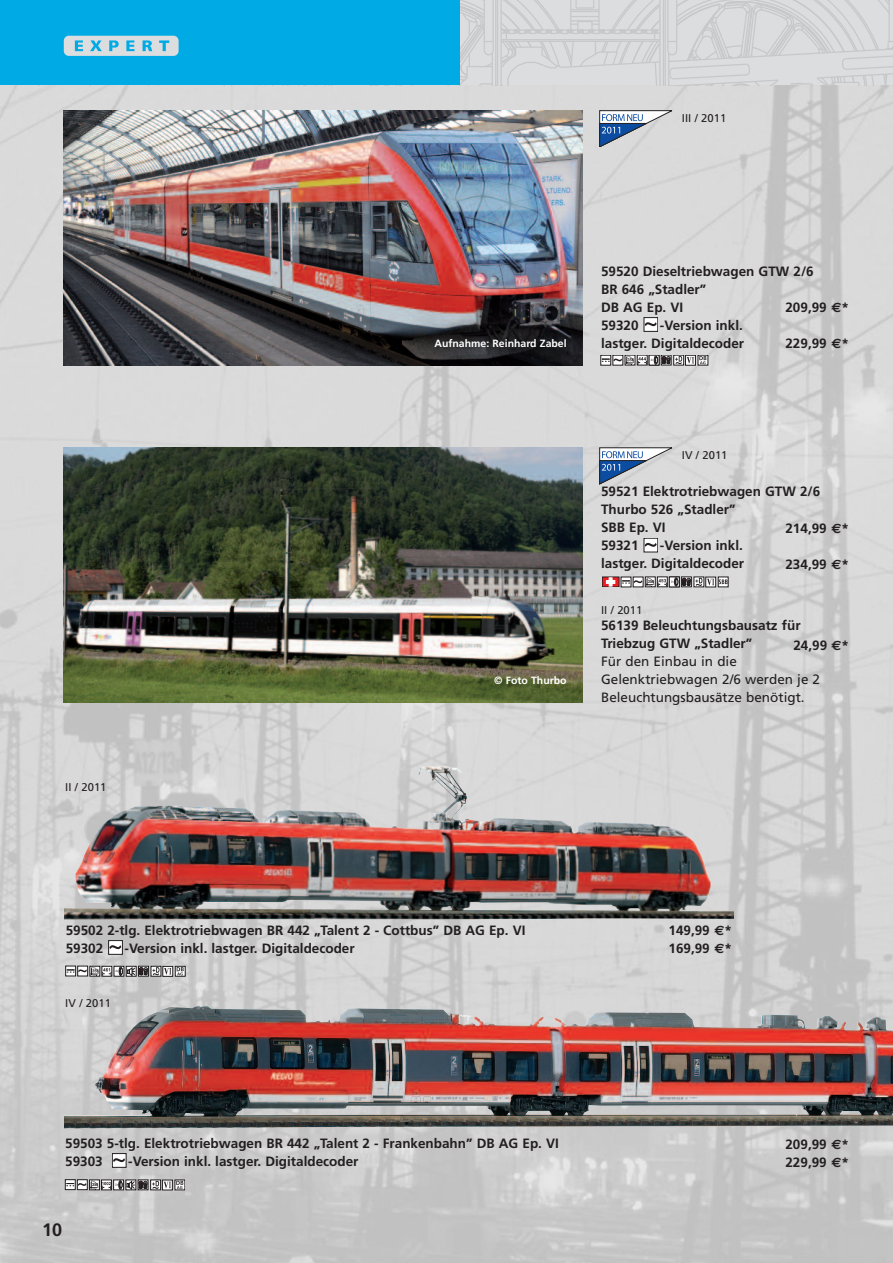
<style>
.page{position:relative;width:893px;height:1263px;background:#fff}
.page>*{position:absolute;margin:0;border:0;box-sizing:border-box;transform-origin:0 0}
.t1{font:700 18px "Frutiger";color:#231f20}
.t2{font:700 13.5px/18px "Frutiger";color:#231f20}
.t3{font:13.5px/18px "Frutiger";color:#231f20}
.t4{font:11.25px "Frutiger";color:#231f20}
.t5{font:700 10.5px "Frutiger";color:#fff}
.s1{font-family:"Euro Sans"}
</style>
<div class="page">
<img style="left:0;top:85px;width:893px;height:1178px">
<svg style="left:176px;top:0;width:717px;height:86px;background:#d6d7da"></svg>
<div style="left:0;top:0;width:459px;height:85px;background:#00abe5"></div>
<div style="left:64px;top:36px;width:115px;height:20px;background:#dcdddf;border-radius:5px"></div>
<svg style="left:63px;top:35px;width:89px;height:21px"></svg>
<svg style="left:159px;top:40px;width:10px;height:11px"></svg>
<img style="left:64px;top:111px;width:519px;height:255px">
<img style="left:64px;top:447px;width:519px;height:255px">
<div style="left:644px;top:318px;width:14px;height:13px;background:#fff"></div>
<div style="left:644px;top:317px;width:14px;height:14px;border:1px solid #231f20"></div>
<svg style="left:645px;top:322px;width:12px;height:4px"></svg>
<div style="left:644px;top:538px;width:14px;height:14px;background:#fff"></div>
<div style="left:644px;top:538px;width:14px;height:14px;border:1px solid #231f20"></div>
<svg style="left:645px;top:543px;width:12px;height:4px"></svg>
<div style="left:601px;top:355px;width:10px;height:10px;border:1px solid #231f20"></div>
<div style="left:674px;top:355px;width:10px;height:10px;border:1px solid #231f20"></div>
<div style="left:685px;top:355px;width:11px;height:10px;border:1px solid #231f20"></div>
<div style="left:625px;top:355px;width:10px;height:10px;border:1px solid #231f20"></div>
<div style="left:613px;top:355px;width:10px;height:10px;border:1px solid #231f20"></div>
<div style="left:649px;top:355px;width:10px;height:10px;border:1px solid #231f20"></div>
<div style="left:661px;top:355px;width:10px;height:10px;border:1px solid #231f20"></div>
<div style="left:637px;top:355px;width:10px;height:10px;border:1px solid #231f20"></div>
<svg style="left:602px;top:356px;width:104px;height:9px"></svg>
<div style="left:621px;top:577px;width:10px;height:10px;border:1px solid #231f20"></div>
<svg style="left:604px;top:579px;width:13px;height:6px"></svg>
<svg style="left:606px;top:578px;width:9px;height:8px"></svg>
<svg style="left:622px;top:577px;width:106px;height:10px"></svg>
<svg style="left:600px;top:111px;width:72px;height:36px"></svg>
<svg style="left:600px;top:448px;width:72px;height:36px"></svg>
<img style="left:64px;top:766px;width:669px;height:153px">
<div style="left:109px;top:940px;width:13px;height:14px;background:#fff"></div>
<div style="left:108px;top:940px;width:15px;height:14px;border:1px solid #231f20"></div>
<svg style="left:109px;top:945px;width:12px;height:4px"></svg>
<div style="left:151px;top:966px;width:10px;height:10px;border:1px solid #231f20"></div>
<div style="left:102px;top:966px;width:10px;height:10px;border:1px solid #231f20"></div>
<div style="left:163px;top:966px;width:10px;height:10px;border:1px solid #231f20"></div>
<div style="left:90px;top:966px;width:10px;height:10px;border:1px solid #231f20"></div>
<div style="left:78px;top:966px;width:10px;height:10px;border:1px solid #231f20"></div>
<div style="left:114px;top:966px;width:10px;height:10px;border:1px solid #231f20"></div>
<div style="left:126px;top:966px;width:10px;height:10px;border:1px solid #231f20"></div>
<div style="left:175px;top:966px;width:10px;height:10px;border:1px solid #231f20"></div>
<div style="left:138px;top:966px;width:11px;height:10px;border:1px solid #231f20"></div>
<svg style="left:177px;top:967px;width:7px;height:8px"></svg>
<svg style="left:67px;top:967px;width:104px;height:9px"></svg>
<div style="left:112px;top:1153px;width:14px;height:14px;background:#fff"></div>
<div style="left:112px;top:1153px;width:14px;height:14px;border:1px solid #231f20"></div>
<svg style="left:113px;top:1158px;width:12px;height:4px"></svg>
<div style="left:65px;top:1179px;width:10px;height:11px;border:1px solid #231f20"></div>
<div style="left:77px;top:1179px;width:10px;height:11px;border:1px solid #231f20"></div>
<svg style="left:66px;top:1180px;width:117px;height:10px"></svg>
<img style="left:64px;top:1006px;width:829px;height:122px">
<p class="t4" style="left:682px;top:113px;width:46px">III / 2011</p>
<p class="t4" style="left:65px;top:783px;width:43px">II / 2011</p>
<p class="t5" style="left:434px;top:339px;width:134px">Aufnahme: Reinhard Zabel</p>
<p class="t2" style="left:601px;top:263px;width:214px">59520 Dieseltriebwagen GTW 2/6<br>BR 646 „Stadler”<br>DB AG Ep. VI<br>59320</p>
<p class="t2" style="left:785px;top:300px;width:65px">209,99 <span class="s1">€</span>*</p>
<p class="t2" style="left:785px;top:336px;width:65px">229,99 <span class="s1">€</span>*</p>
<p class="t2" style="left:601px;top:317px;width:145px;text-align:right">-Version inkl.<br>lastger. Digitaldecoder</p>
<p class="t5" style="left:494px;top:676px;width:74px">© Foto Thurbo</p>
<p class="t4" style="left:682px;top:450px;width:47px">IV / 2011</p>
<p class="t2" style="left:601px;top:484px;width:221px">59521 Elektrotriebwagen GTW 2/6<br>Thurbo 526 „Stadler”<br>SBB Ep. VI<br>59321</p>
<p class="t2" style="left:785px;top:520px;width:65px">214,99 <span class="s1">€</span>*</p>
<p class="t2" style="left:785px;top:556px;width:65px">234,99 <span class="s1">€</span>*</p>
<p class="t2" style="left:601px;top:538px;width:145px;text-align:right">-Version inkl.<br>lastger. Digitaldecoder</p>
<p class="t4" style="left:601px;top:605px;width:43px">II / 2011</p>
<p class="t2" style="left:601px;top:617px;width:201px">56139 Beleuchtungsbausatz für<br>Triebzug GTW „Stadler”</p>
<p class="t3" style="left:601px;top:653px;width:221px">Für den Einbau in die<br>Gelenktriebwagen 2/6 werden je 2<br>Beleuchtungsbausätze benötigt.</p>
<p class="t2" style="left:793px;top:637px;width:57px">24,99 <span class="s1">€</span>*</p>
<p class="t2" style="left:66px;top:922px;width:461px">59502 2-tlg. Elektrotriebwagen BR 442 „Talent 2 - Cottbus” DB AG Ep. VI<br>59302</p>
<p class="t2" style="left:125px;top:940px;width:232px">-Version inkl. lastger. Digitaldecoder</p>
<p class="t4" style="left:65px;top:999px;width:47px">IV / 2011</p>
<p class="t2" style="left:65px;top:1135px;width:495px">59503 5-tlg. Elektrotriebwagen BR 442 „Talent 2 - Frankenbahn” DB AG Ep. VI<br>59303</p>
<p class="t2" style="left:128px;top:1153px;width:232px">-Version inkl. lastger. Digitaldecoder</p>
<h1 class="t1" style="left:42px;top:1223px;width:22px">10</h1>
<p class="t2" style="left:668px;top:922px;width:65px">149,99 <span class="s1">€</span>*<br>169,99 <span class="s1">€</span>*</p>
<p class="t2" style="left:785px;top:1136px;width:65px">209,99 <span class="s1">€</span>*<br>229,99 <span class="s1">€</span>*</p>
</div>
